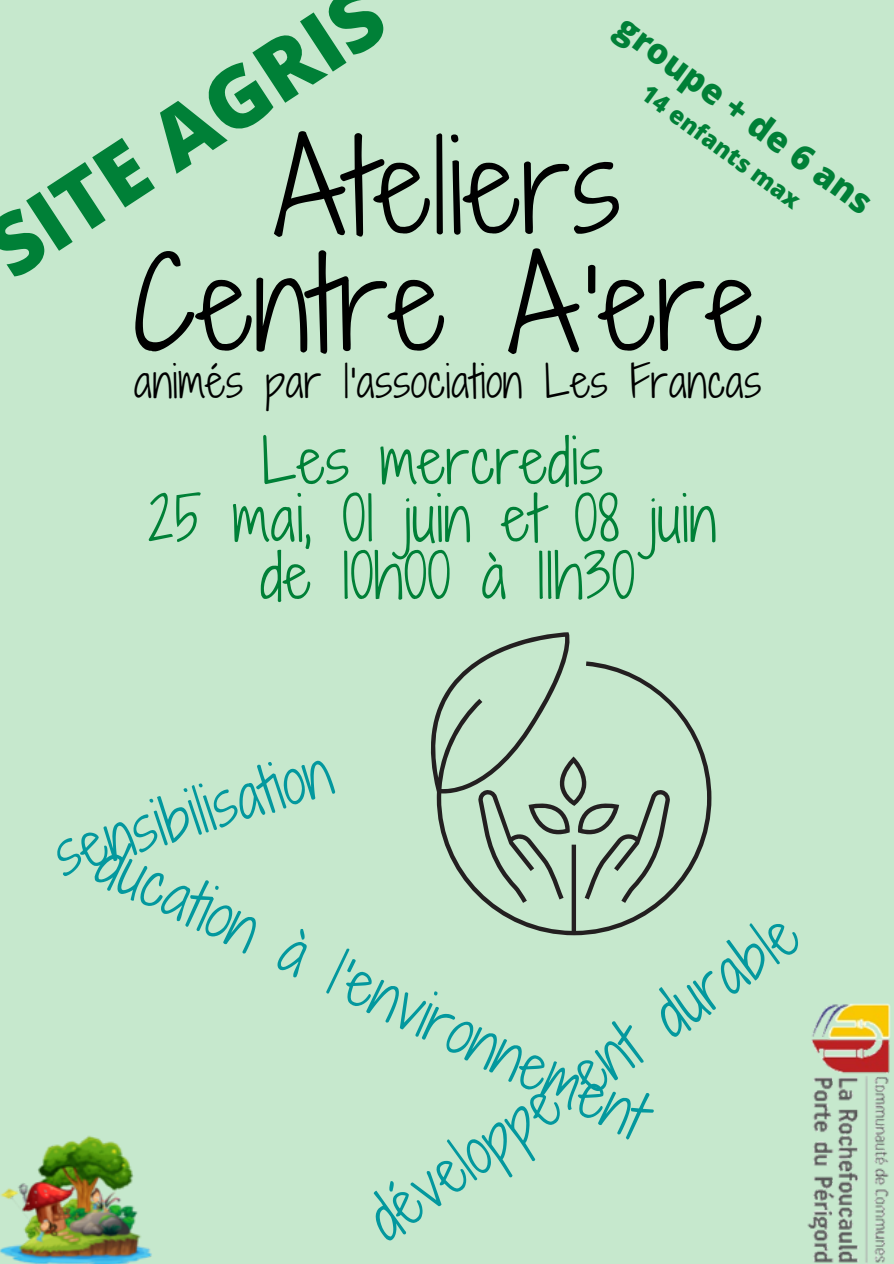
<style>
.page{position:relative;width:894px;height:1264px;background:#fff}
.page>*{position:absolute;margin:0;border:0;box-sizing:border-box;transform-origin:0 0}
.t1{font:120.9px/117.1px "Shadows Into Light Two";letter-spacing:.01em;color:#000;text-align:center}
.t2{font:800 84px "Open Sans";color:#008037}
.t3{font:59.25px "Shadows Into Light Two";letter-spacing:.01em;color:#008037}
.t4{font:59.25px "Shadows Into Light Two";color:#03989e}
.t5{font:59.1px "Shadows Into Light Two";color:#03989e}
.t6{font:42.75px "Shadows Into Light Two";letter-spacing:.01em;color:#000}
.t7{font:800 34.5px "Open Sans";color:#008037}
.t8{font:800 24px "Open Sans";color:#008037}
</style>
<div class="page">
<div style="left:0;top:0;width:893px;height:1263px;background:#c6e8cd"></div>
<svg style="left:430px;top:632px;width:281px;height:303px"></svg>
<svg style="left:477px;top:756px;width:193px;height:146px"></svg>
<img style="left:807px;top:1004px;width:83px;height:259px">
<img style="left:0;top:1135px;width:152px;height:128px">
<p class="t2" style="left:-36px;top:205px;width:455px;rotate:-33deg">SITE AGRIS</p>
<p class="t7" style="left:634px;top:4px;width:309px;rotate:36deg">groupe + de 6 ans</p>
<p class="t8" style="left:653px;top:77px;width:192px;rotate:36deg">14 enfants max</p>
<p class="t1" style="left:132px;top:128px;width:631px">Ateliers<br>Centre A'ere</p>
<p class="t6" style="left:134px;top:350px;width:629px">animés par l'association Les Francas</p>
<p class="t3" style="left:261px;top:418px;width:343px">Les mercredis</p>
<p class="t3" style="left:148px;top:475px;width:569px">25 mai, 01 juin et 08 juin</p>
<p class="t3" style="left:260px;top:532px;width:376px">de 10h00 à 11h30</p>
<p class="t5" style="left:43px;top:813px;width:288px;rotate:-17deg">sensibilisation</p>
<p class="t4" style="left:121px;top:818px;width:603px;rotate:26deg">ducation à l'environnement</p>
<p class="t4" style="left:350px;top:1190px;width:513px;rotate:-36deg">développe ent durable</p>
</div>
